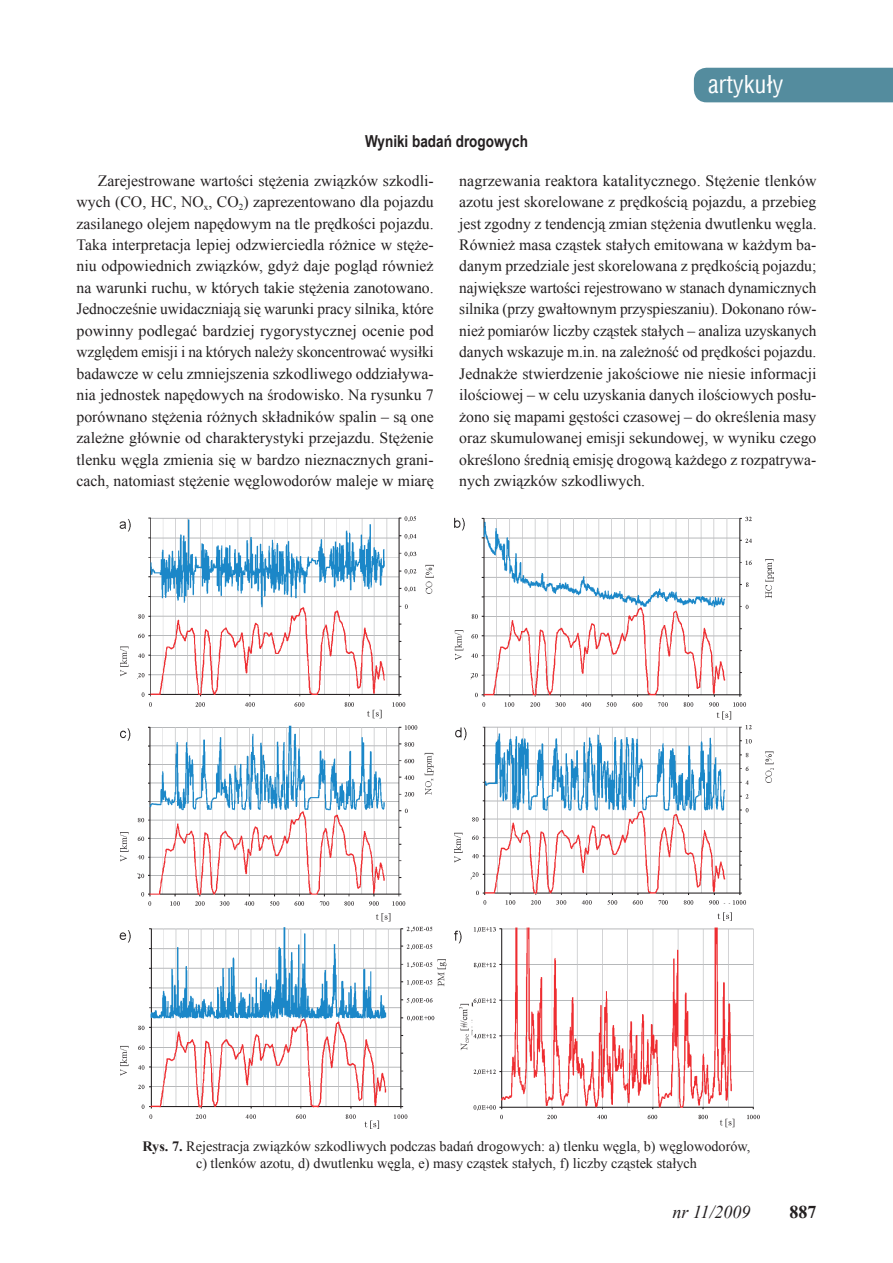
<style>
.page{position:relative;width:893px;height:1263px;background:#fff}
.page>*{position:absolute;margin:0;border:0;box-sizing:border-box;transform-origin:0 0}
.t1{font:24px "Switzerland Condensed";color:#fff}
.t2{font:italic 18px "Times New Roman";color:#231f20}
.t3{font:700 18px "Times New Roman";color:#231f20}
.t4{font:700 16.5px "Arial Narrow";color:#231f20}
.t5{font:15.75px/21.5px "Times New Roman";color:#231f20;text-align:justify}
.t6{font:14.25px/17.1px "Times New Roman";color:#231f20;text-align:center}
.s1{font-weight:700}
</style>
<div class="page">
<div style="left:694px;top:68px;width:199px;height:34px;background:#548c9e"></div>
<img style="left:120px;top:516px;width:653px;height:613px">
<p class="t4" style="left:365px;top:129px;width:164px">Wyniki badań drogowych</p>
<h1 class="t1" style="left:708px;top:70px;width:77px">artykuły</h1>
<p class="t5" style="left:77px;top:169px;width:359px;text-indent:21px">Zarejestrowane wartości stężenia związków szkodli&shy;wych (CO, HC, NO<sub>x</sub>, CO<sub>2</sub>) zaprezentowano dla pojazdu zasilanego olejem napędowym na tle prędkości pojazdu.<br>Taka interpretacja lepiej odzwierciedla różnice w stęże&shy;niu odpowiednich związków, gdyż daje pogląd również na warunki ruchu, w których takie stężenia zanotowano.<br>Jednocześnie uwidaczniają się warunki pracy silnika, które powinny podlegać bardziej rygorystycznej ocenie pod względem emisji i na których należy skoncentrować wysiłki badawcze w celu zmniejszenia szkodliwego oddziaływa&shy;nia jednostek napędowych na środowisko. Na rysunku 7 porównano stężenia różnych składników spalin – są one zależne głównie od charakterystyki przejazdu. Stężenie tlenku węgla zmienia się w bardzo nieznacznych grani&shy;cach, natomiast stężenie węglowodorów maleje w miarę</p>
<p class="t5" style="left:459px;top:169px;width:359px">nagrzewania reaktora katalitycznego. Stężenie tlenków azotu jest skorelowane z prędkością pojazdu, a przebieg jest zgodny z tendencją zmian stężenia dwutlenku węgla.<br>Również masa cząstek stałych emitowana w każdym ba&shy;danym przedziale jest skorelowana z prędkością pojazdu; największe wartości rejestrowano w stanach dynamicznych silnika (przy gwałtownym przyspieszaniu). Dokonano rów&shy;nież pomiarów liczby cząstek stałych – analiza uzyskanych danych wskazuje m.in. na zależność od prędkości pojazdu.<br>Jednakże stwierdzenie jakościowe nie niesie informacji ilościowej – w celu uzyskania danych ilościowych posłu&shy;żono się mapami gęstości czasowej – do określenia masy oraz skumulowanej emisji sekundowej, w wyniku czego określono średnią emisję drogową każdego z rozpatrywa&shy;nych związków szkodliwych.</p>
<p class="t6" style="left:142px;top:1138px;width:609px"><span class="s1">Rys. 7.</span> Rejestracja związków szkodliwych podczas badań drogowych: a) tlenku węgla, b) węglowodorów, c) tlenków azotu, d) dwutlenku węgla, e) masy cząstek stałych, f) liczby cząstek stałych</p>
<p class="t2" style="left:672px;top:1200px;width:80px">nr 11/2009</p>
<p class="t3" style="left:789px;top:1199px;width:28px">887</p>
</div>
